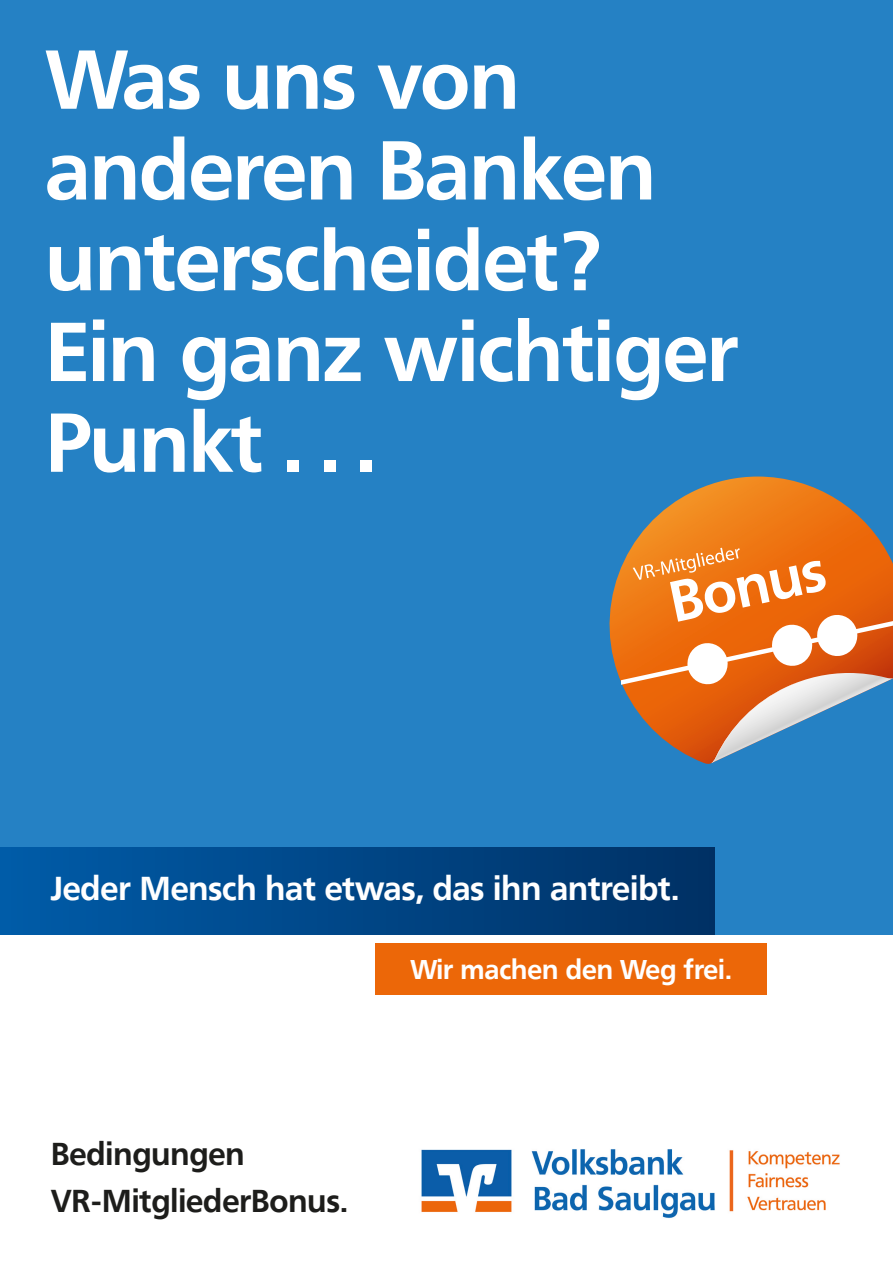
<style>
.page{position:relative;width:893px;height:1263px;background:#fff}
.page>*{position:absolute;margin:0;border:0;box-sizing:border-box;transform-origin:0 0}
.t1{font:700 82.5px/90.8px "Frutiger VR";letter-spacing:-.005em;color:#fff}
.t2{font:700 33px "Frutiger VR";color:#fff}
.t3{font:700 31.5px/46.8px "Frutiger VR";color:#1d1d1b}
.t4{font:700 27px "Frutiger VR";color:#fff}
</style>
<div class="page">
<img style="left:421px;top:1149px;width:419px;height:69px">
<div style="left:0;top:0;width:893px;height:934px;background:#2581c4"></div>
<div style="left:0;top:848px;width:714px;height:86px;background:linear-gradient(to right,#005ca8,#003165)"></div>
<div style="left:375px;top:943px;width:392px;height:51px;background:#ec6708"></div>
<svg style="left:609px;top:476px;width:276px;height:288px"></svg>
<svg style="left:622px;top:548px;width:271px;height:215px"></svg>
<p class="t1" style="left:46px;top:35px;width:694px">Was uns von anderen Banken unterscheidet?<br>Ein ganz wichtiger<br>Punkt . . .</p>
<p class="t2" style="left:50px;top:869px;width:630px">Jeder Mensch hat etwas, das ihn antreibt.</p>
<p class="t3" style="left:51px;top:1130px;width:298px">Bedingungen<br>VR-MitgliederBonus.</p>
<p class="t4" style="left:410px;top:953px;width:323px">Wir machen den Weg frei.</p>
</div>
